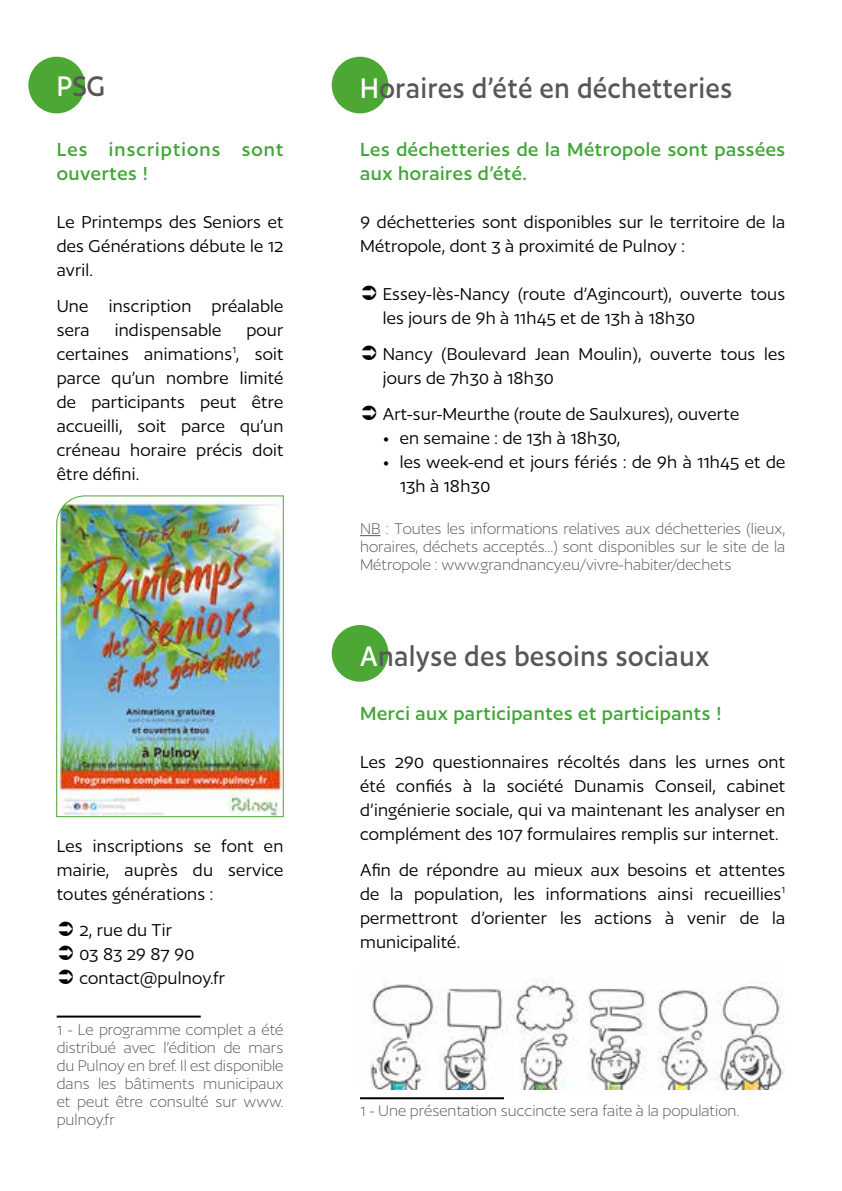
<style>
.page{position:relative;width:842px;height:1191px;background:#fff}
.page>*{position:absolute;margin:0;border:0;box-sizing:border-box;transform-origin:0 0}
.t1{font:500 33px "Author";letter-spacing:.025em;color:#575756;scale:.91 1}
.t2{font:500 22px/24px "Author";letter-spacing:.025em;color:#3fa535}
.t3{font:500 22px/24px "Author";letter-spacing:.05em;color:#3fa535}
.t4{font:20px/24px "Author";letter-spacing:.01em;color:#000}
.t5{font:300 18px/18px "Author";color:#575756;text-align:justify}
.s1{color:#fff}
</style>
<div class="page">
<svg style="left:360px;top:535px;width:20px;height:1px"></svg>
<div style="left:332px;top:57px;width:56px;height:56px;background:#4da734;border-radius:50%"></div>
<hr style="left:57px;top:1015px;width:144px;height:2px;background:#000">
<div style="left:28px;top:57px;width:57px;height:56px;background:#4da734;border-radius:50%"></div>
<img style="left:56px;top:495px;width:228px;height:322px">
<hr style="left:360px;top:1097px;width:144px;height:2px;background:#000">
<div style="left:332px;top:625px;width:56px;height:56px;background:#4da734;border-radius:50%"></div>
<img style="left:370px;top:978px;width:414px;height:111px">
<h1 class="t1" style="left:57px;top:69px;width:55px"><span class="s1">P</span>SG</h1>
<p class="t3" style="left:57px;top:137px;width:228px">Les inscriptions sont ouvertes !</p>
<p class="t4" style="left:57px;top:210px;width:228px;text-align:justify">Le Printemps des Seniors et des Générations débute le 12 avril.</p>
<p class="t4" style="left:57px;top:294px;width:228px;text-align:justify">Une inscription préalable sera indispensable pour certaines animations<sup>1</sup>, soit parce qu’un nombre limité de participants peut être accueilli, soit parce qu’un créneau horaire précis doit être défini.</p>
<p class="t4" style="left:57px;top:834px;width:228px;text-align:justify">Les inscriptions se font en mairie, auprès du service toutes générations :</p>
<p class="t4" style="left:79px;top:918px;width:147px">2, rue du Tir<br>03 83 29 87 90 contact@pulnoy.fr</p>
<p class="t5" style="left:57px;top:1020px;width:228px">1 - Le programme complet a été distribué avec l’édition de mars du Pulnoy en bref. Il est disponible dans les bâtiments municipaux et peut être consulté sur www. pulnoy.fr</p>
<h1 class="t1" style="left:360px;top:71px;width:411px"><span class="s1">H</span>oraires d’été en déchetteries</h1>
<p class="t2" style="left:360px;top:137px;width:427px">Les déchetteries de la Métropole sont passées aux horaires d’été.</p>
<p class="t4" style="left:360px;top:210px;width:427px">9 déchetteries sont disponibles sur le territoire de la<br>Métropole, dont 3 à proximité de Pulnoy :</p>
<p class="t4" style="left:383px;top:282px;width:404px">Essey-lès-Nancy (route d’Agincourt), ouverte tous les jours de 9h à 11h45 et de 13h à 18h30</p>
<p class="t4" style="left:383px;top:342px;width:404px">Nancy (Boulevard Jean Moulin), ouverte tous les jours de 7h30 à 18h30</p>
<p class="t4" style="left:383px;top:402px;width:358px">Art-sur-Meurthe (route de Saulxures), ouverte</p>
<p class="t4" style="left:383px;top:426px;width:239px">• en semaine : de 13h à 18h30,</p>
<p class="t4" style="left:400px;top:450px;width:387px;text-indent:-17px">• les week-end et jours fériés : de 9h à 11h45 et de<br>13h à 18h30</p>
<p class="t5" style="left:360px;top:520px;width:427px">NB : Toutes les informations relatives aux déchetteries (lieux, horaires, déchets acceptés...) sont disponibles sur le site de la Métropole : www.grandnancy.eu/vivre-habiter/dechets</p>
<h1 class="t1" style="left:360px;top:639px;width:385px"><span class="s1">A</span>nalyse des besoins sociaux</h1>
<p class="t2" style="left:360px;top:701px;width:364px">Merci aux participantes et participants !</p>
<p class="t4" style="left:360px;top:750px;width:427px;text-align:justify">Les 290 questionnaires récoltés dans les urnes ont été confiés à la société Dunamis Conseil, cabinet d’ingénierie sociale, qui va maintenant les analyser en complément des 107 formulaires remplis sur internet.</p>
<p class="t4" style="left:360px;top:858px;width:427px;text-align:justify">Afin de répondre au mieux aux besoins et attentes de la population, les informations ainsi recueillies<sup>1 </sup>permettront d’orienter les actions à venir de la municipalité.</p>
<p class="t5" style="left:360px;top:1101px;width:381px">1 - Une présentation succincte sera faite à la population.</p>
</div>
